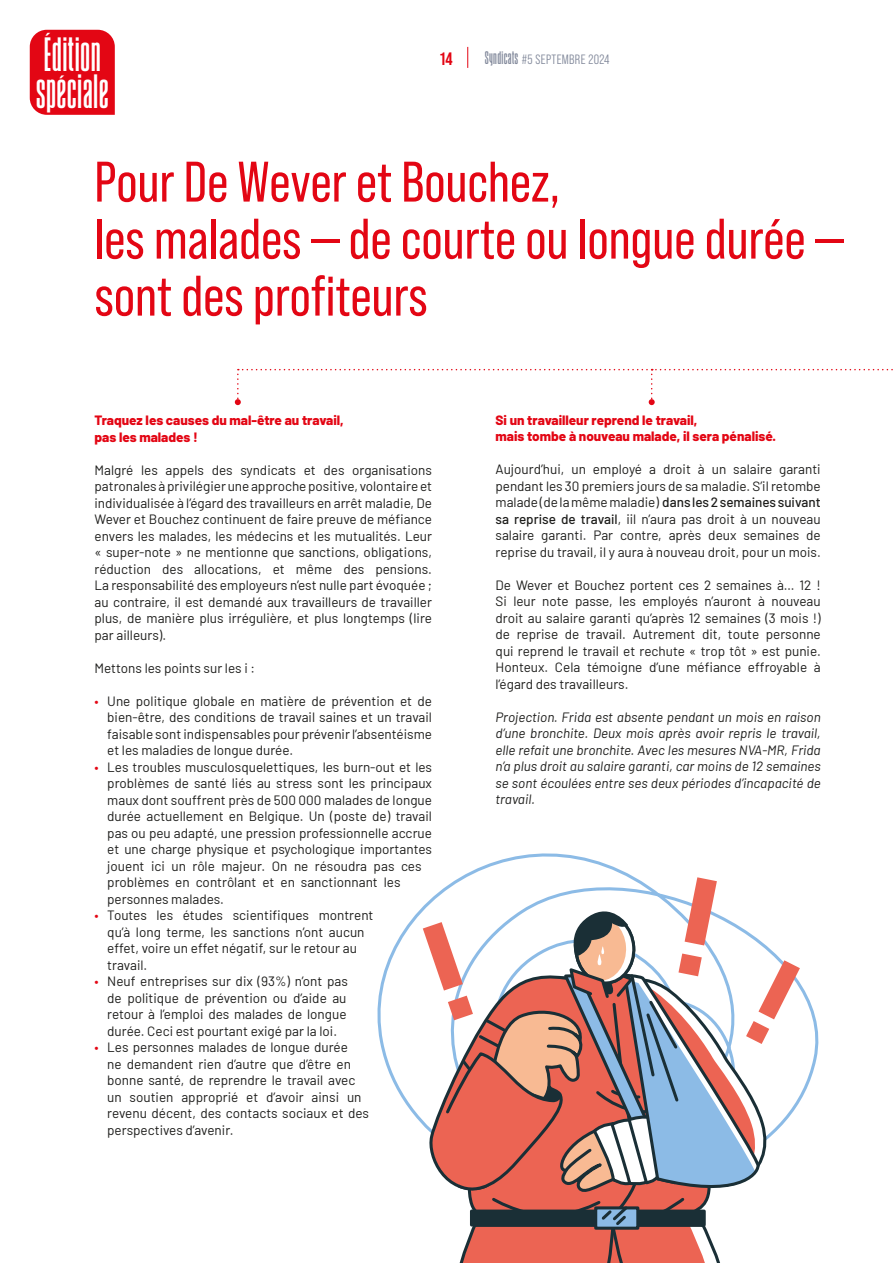
<style>
.page{position:relative;width:893px;height:1263px;background:#fff}
.page>*{position:absolute;margin:0;border:0;box-sizing:border-box;transform-origin:0 0}
.t1{font:57px/57px "Bebas Neue Pro";color:#e30614}
.t2{font:700 36px/37.5px "August";letter-spacing:.01em;color:#fff}
.t3{font:700 18px "Bebas Neue Pro";color:#e30614}
.t4{font:13.5px/16.5px "Barlow";color:#1d1d1b;text-align:justify}
.t5{font:italic 13.5px/16.5px "Barlow";color:#1d1d1b;text-align:justify}
.t6{font:800 13.5px/16.5px "Barlow";color:#e30614}
.t7{font:13.5px "Bebas Neue Pro Middle";letter-spacing:.025em;color:#82899b}
.s1{font-family:"August";font-weight:700}
.s2{color:#e30614}
.s3{font-weight:500}
</style>
<div class="page">
<svg style="left:377px;top:853px;width:442px;height:272px"></svg>
<svg style="left:423px;top:877px;width:377px;height:386px"></svg>
<svg style="left:235px;top:369px;width:658px;height:36px"></svg>
<svg style="left:467px;top:47px;width:1px;height:21px"></svg>
<div style="left:30px;top:30px;width:85px;height:85px;background:#e30614"></div>
<h2 class="t2" style="left:36px;top:36px;width:75px">Édition spéciale</h2>
<h3 class="t3" style="left:440px;top:48px;width:14px">14</h3>
<p class="t7" style="left:485px;top:52px;width:126px"><span class="s1">Syndicats</span> #5 SEPTEMBRE 2024</p>
<h1 class="t1" style="left:95px;top:153px;width:750px">Pour De Wever et Bouchez,<br>les malades — de courte ou longue durée — sont des profiteurs</h1>
<p class="t6" style="left:95px;top:411px;width:251px">Traquez les causes du mal-être au travail, pas les malades !</p>
<p class="t4" style="left:95px;top:460px;width:339px">Malgré les appels des syndicats et des organisations patronales à privilégier une approche positive, volontaire et individualisée à l’égard des travailleurs en arrêt maladie, De Wever et Bouchez continuent de faire preuve de méfiance envers les malades, les médecins et les mutualités. Leur « super-note » ne mentionne que sanctions, obligations, réduction des allocations, et même des pensions.<br>La responsabilité des employeurs n’est nulle part évoquée ; au contraire, il est demandé aux travailleurs de travailler plus, de manière plus irrégulière, et plus longtemps (lire par ailleurs).</p>
<p class="t4" style="left:95px;top:658px;width:162px">Mettons les points sur les i :</p>
<p class="t4" style="left:107px;top:691px;width:326px;text-indent:-13px"><span class="s2">•</span> Une politique globale en matière de prévention et de bien-être, des conditions de travail saines et un travail faisable sont indispensables pour prévenir l’absentéisme et les maladies de longue durée.</p>
<p class="t4" style="left:107px;top:757px;width:326px;text-align:left;text-indent:-13px"><span class="s2">•</span> Les troubles musculosquelettiques, les burn-out et les problèmes de santé liés au stress sont les principaux maux dont souffrent près de 500 000 malades de longue durée actuellement en Belgique. Un (poste de) travail pas ou peu adapté, une pression professionnelle accrue et une charge physique et psychologique importantes jouent ici un rôle majeur. On ne résoudra pas ces problèmes en contrôlant et en sanctionnant les personnes malades.</p>
<p class="t4" style="left:107px;top:906px;width:268px;text-align:left;text-indent:-13px"><span class="s2">•</span> Toutes les études scientifiques montrent qu’à long terme, les sanctions n’ont aucun effet, voire un effet négatif, sur le retour au travail.</p>
<p class="t4" style="left:107px;top:972px;width:242px;text-indent:-13px"><span class="s2">•</span> Neuf entreprises sur dix (93%) n’ont pas de politique de prévention ou d’aide au retour à l’emploi des malades de longue durée. Ceci est pourtant exigé par la loi.</p>
<p class="t4" style="left:107px;top:1038px;width:263px;text-align:left;text-indent:-13px"><span class="s2">•</span> Les personnes malades de longue durée<br>ne demandent rien d’autre que d’être en bonne santé, de reprendre le travail avec un soutien approprié et d’avoir ainsi un revenu décent, des contacts sociaux et des perspectives d’avenir.</p>
<p class="t6" style="left:496px;top:411px;width:282px">Si un travailleur reprend le travail,<br>mais tombe à nouveau malade, il sera pénalisé.</p>
<p class="t4" style="left:496px;top:460px;width:327px">Aujourd’hui, un employé a droit à un salaire garanti pendant les 30 premiers jours de sa maladie. S’il retombe malade (de la même maladie) <span class="s3">dans les 2 semaines suivant sa reprise de travail</span>, iil n’aura pas droit à un nouveau salaire garanti. Par contre, après deux semaines de reprise du travail, il y aura à nouveau droit, pour un mois.</p>
<p class="t4" style="left:496px;top:576px;width:327px">De Wever et Bouchez portent ces 2 semaines à… 12 !<br>Si leur note passe, les employés n’auront à nouveau droit au salaire garanti qu’après 12 semaines (3 mois !) de reprise de travail. Autrement dit, toute personne qui reprend le travail et rechute « trop tôt » est punie.<br>Honteux. Cela témoigne d’une méfiance effroyable à l’égard des travailleurs.</p>
<p class="t5" style="left:496px;top:708px;width:327px">Projection. Frida est absente pendant un mois en raison d’une bronchite. Deux mois après avoir repris le travail, elle refait une bronchite. Avec les mesures NVA-MR, Frida n’a plus droit au salaire garanti, car moins de 12 semaines se sont écoulées entre ses deux périodes d’incapacité de travail.</p>
</div>
